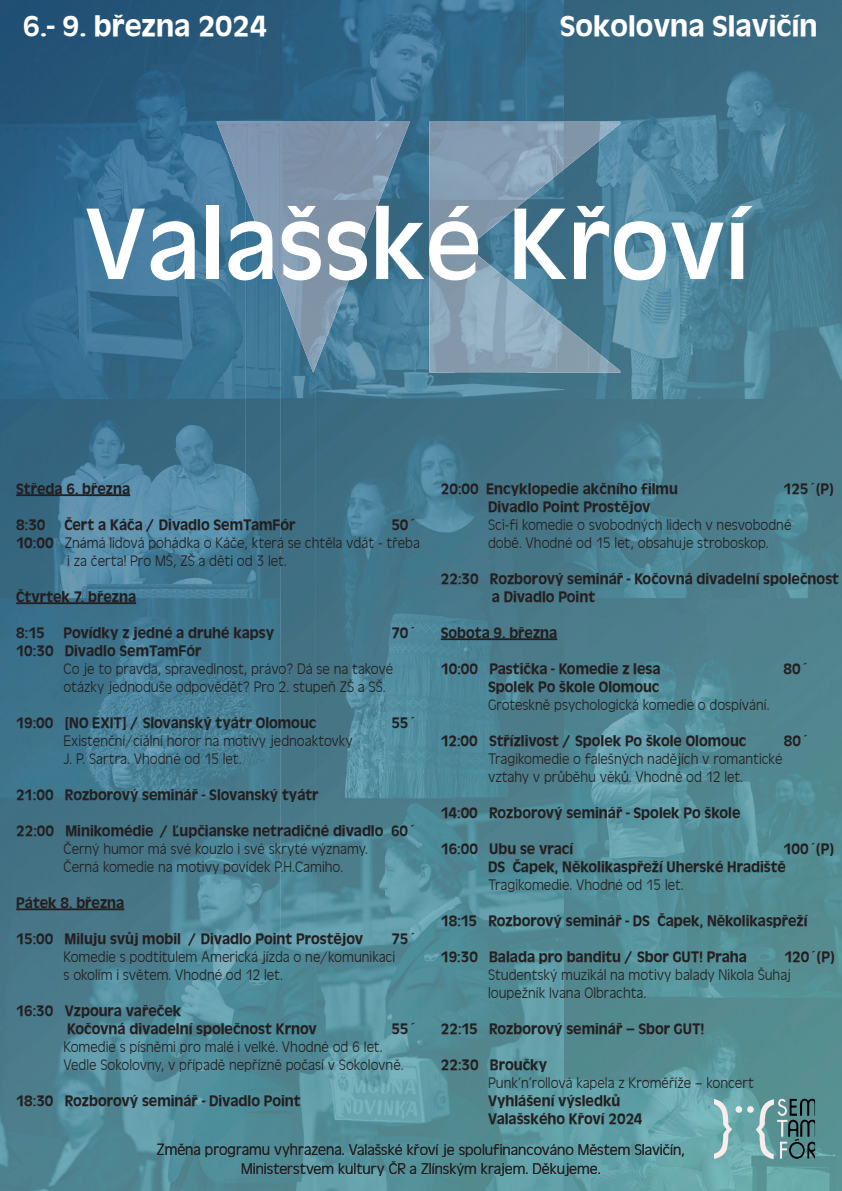
<style>
.page{position:relative;width:842px;height:1191px;background:#fff}
.page>*{position:absolute;margin:0;border:0;box-sizing:border-box;transform-origin:0 0}
.t1{font:105.6px "Antigoni";color:#fff}
.t2{font:30.2px "Antigoni Med";color:#fff}
.t3{font:300 16px/19.2px "Antigoni";color:#231f20;text-align:center}
.t4{font:15.8px/18px "Antigoni Med";color:#231f20;scale:.95 1}
.t5{font:300 15.8px/18px "Antigoni";color:#231f20;scale:.95 1}
.s1{font-family:"Antigoni Med";font-weight:400}
.s2{font-size:16.8px}
</style>
<div class="page">
<img style="left:0;top:0;width:702px;height:140px">
<img style="left:702px;top:0;width:140px;height:1191px">
<img style="left:0;top:140px;width:245px;height:1051px">
<img style="left:386px;top:140px;width:70px;height:1051px">
<img style="left:526px;top:140px;width:176px;height:981px">
<img style="left:245px;top:229px;width:35px;height:962px">
<img style="left:351px;top:229px;width:35px;height:962px">
<img style="left:493px;top:229px;width:33px;height:38px">
<img style="left:316px;top:301px;width:35px;height:890px">
<img style="left:280px;top:301px;width:36px;height:890px">
<img style="left:456px;top:373px;width:70px;height:748px">
<img style="left:456px;top:1121px;width:246px;height:70px">
<svg style="left:714px;top:1098px;width:101px;height:61px;background:#709d9f"></svg>
<img style="left:429px;top:122px;width:128px;height:107px">
<img style="left:556px;top:122px;width:64px;height:35px">
<img style="left:556px;top:157px;width:23px;height:18px">
<img style="left:429px;top:229px;width:64px;height:144px">
<img style="left:493px;top:267px;width:64px;height:106px">
<img style="left:556px;top:319px;width:33px;height:54px">
<img style="left:588px;top:345px;width:32px;height:28px">
<img style="left:216px;top:122px;width:194px;height:107px">
<img style="left:258px;top:229px;width:111px;height:72px">
<img style="left:285px;top:301px;width:56px;height:72px">
<hr style="left:16px;top:494px;width:114px;height:2px;background:#231f20">
<hr style="left:16px;top:602px;width:120px;height:2px;background:#231f20">
<hr style="left:16px;top:908px;width:108px;height:2px;background:#231f20">
<hr style="left:441px;top:638px;width:116px;height:2px;background:#231f20">
<h2 class="t2" style="left:23px;top:6px;width:246px">6.- 9. března 2024</h2>
<h2 class="t2" style="left:560px;top:6px;width:259px">Sokolovna Slavičín</h2>
<h1 class="t1" style="left:85px;top:173px;width:666px">Valašské Křoví</h1>
<p class="t4" style="left:16px;top:478px;width:121px">Středa 6. března</p>
<p class="t4" style="left:16px;top:514px;width:295px">8:30 Čert a Káča / Divadlo SemTamFór</p>
<p class="t4" style="left:391px;top:514px;width:27px">50´</p>
<p class="t5" style="left:67px;top:532px;width:373px;text-indent:-51px"><span class="s1">10:00</span> Známá lidová pohádka o Káče, která se chtěla vdát - třeba i za čerta! Pro MŠ, ZŠ a děti od 3 let.</p>
<p class="t4" style="left:16px;top:586px;width:128px">Čtvrtek 7. března</p>
<p class="t4" style="left:16px;top:622px;width:273px">8:15 Povídky z jedné a druhé kapsy</p>
<p class="t4" style="left:391px;top:622px;width:27px">70´</p>
<p class="t4" style="left:16px;top:640px;width:196px">10:30 Divadlo SemTamFór</p>
<p class="t5" style="left:64px;top:658px;width:349px">Co je to pravda, spravedlnost, právo? Dá se na takové otázky jednoduše odpovědět? Pro 2. stupeň ZŠ a SŠ.</p>
<p class="t4" style="left:16px;top:712px;width:317px">19:00 [NO EXIT] / Slovanský tyátr Olomouc</p>
<p class="t4" style="left:391px;top:712px;width:27px">55´</p>
<p class="t5" style="left:64px;top:730px;width:306px">Existenční/ciální horor na motivy jednoaktovky<br>J. P. Sartra. Vhodné od 15 let.</p>
<p class="t4" style="left:16px;top:784px;width:320px">21:00 Rozborový seminář - Slovanský tyátr</p>
<p class="t4" style="left:16px;top:820px;width:422px">22:00 Minikomédie / Ľupčianske netradičné divadlo 60´</p>
<p class="t5" style="left:64px;top:838px;width:322px">Černý humor má své kouzlo i své skryté významy.<br>Černá komedie na motivy povídek P.H.Camiho.</p>
<p class="t4" style="left:16px;top:892px;width:115px">Pátek 8. března</p>
<p class="t4" style="left:16px;top:928px;width:367px">15:00 Miluju svůj mobil / Divadlo Point Prostějov</p>
<p class="t4" style="left:391px;top:928px;width:27px">75´</p>
<p class="t5" style="left:64px;top:946px;width:351px">Komedie s podtitulem Americká jízda o ne/komunikaci s okolím i světem. Vhodné od 12 let.</p>
<p class="t4" style="left:67px;top:1000px;width:264px;text-indent:-51px">16:30 Vzpoura vařeček<br>Kočovná divadelní společnost Krnov</p>
<p class="t4" style="left:441px;top:478px;width:251px">20:00 Encyklopedie akčního filmu</p>
<p class="t4" style="left:784px;top:478px;width:54px">125´(P)</p>
<p class="t4" style="left:488px;top:496px;width:172px">Divadlo Point Prostějov</p>
<p class="t5" style="left:488px;top:514px;width:321px">Sci-fi komedie o svobodných lidech v nesvobodné době. Vhodné od 15 let, obsahuje stroboskop.</p>
<p class="t4" style="left:492px;top:568px;width:367px;text-indent:-51px">22:30 Rozborový seminář - Kočovná divadelní společnost a Divadlo Point</p>
<p class="t4" style="left:441px;top:622px;width:124px">Sobota 9. března</p>
<p class="t4" style="left:441px;top:658px;width:233px">10:00 Pastička - Komedie z lesa</p>
<p class="t4" style="left:784px;top:658px;width:27px">80´</p>
<p class="t4" style="left:488px;top:676px;width:182px">Spolek Po škole Olomouc</p>
<p class="t5" style="left:488px;top:694px;width:298px">Groteskně psychologická komedie o dospívání.</p>
<p class="t4" style="left:441px;top:730px;width:323px">12:00 Střízlivost / Spolek Po škole Olomouc</p>
<p class="t4" style="left:784px;top:730px;width:27px">80´</p>
<p class="t5" style="left:488px;top:748px;width:312px">Tragikomedie o falešných nadějích v romantické vztahy v průběhu věků. Vhodné od 12 let.</p>
<p class="t4" style="left:441px;top:802px;width:317px">14:00 Rozborový seminář - Spolek Po škole</p>
<p class="t4" style="left:441px;top:838px;width:141px">16:00 Ubu se vrací</p>
<p class="t4" style="left:488px;top:838px;width:366px;text-indent:295px">100´(P)<br>DS Čapek, Několikaspřeží Uherské Hradiště</p>
<p class="t5" style="left:488px;top:874px;width:207px">Tragikomedie. Vhodné od 15 let.</p>
<p class="t4" style="left:441px;top:910px;width:387px">18:15 Rozborový seminář - DS Čapek, Několikaspřeží</p>
<p class="t4" style="left:441px;top:946px;width:324px">19:30 Balada pro banditu / Sbor GUT! Praha</p>
<p class="t4" style="left:784px;top:946px;width:54px">120´(P)</p>
<p class="t5" style="left:488px;top:964px;width:320px">Studentský muzikál na motivy balady Nikola Šuhaj loupežník Ivana Olbrachta.</p>
<p class="t4" style="left:441px;top:1018px;width:279px">22:15 Rozborový seminář – Sbor GUT!</p>
<p class="t4" style="left:441px;top:1054px;width:114px">22:30 Broučky</p>
<p class="t5" style="left:488px;top:1072px;width:281px">Punk’n’rollová kapela z Kroměříže – koncert</p>
<p class="t4" style="left:488px;top:1090px;width:164px">Vyhlášení výsledků<br>Valašského Křoví 2024</p>
<p class="t3" style="left:157px;top:1139px;width:530px"><span class="s2">Změna programu vyhrazena.</span> Valašské křoví je spolufinancováno Městem Slavičín,<br>Ministerstvem kultury ČR a Zlínským krajem. Děkujeme.</p>
<p class="t4" style="left:391px;top:1018px;width:27px">55´</p>
<p class="t5" style="left:64px;top:1036px;width:359px">Komedie s písněmi pro malé i velké. Vhodné od 6 let.<br>Vedle Sokolovny, v případě nepřízně počasí v Sokolovně.</p>
<p class="t4" style="left:16px;top:1090px;width:301px">18:30 Rozborový seminář - Divadlo Point</p>
</div>
